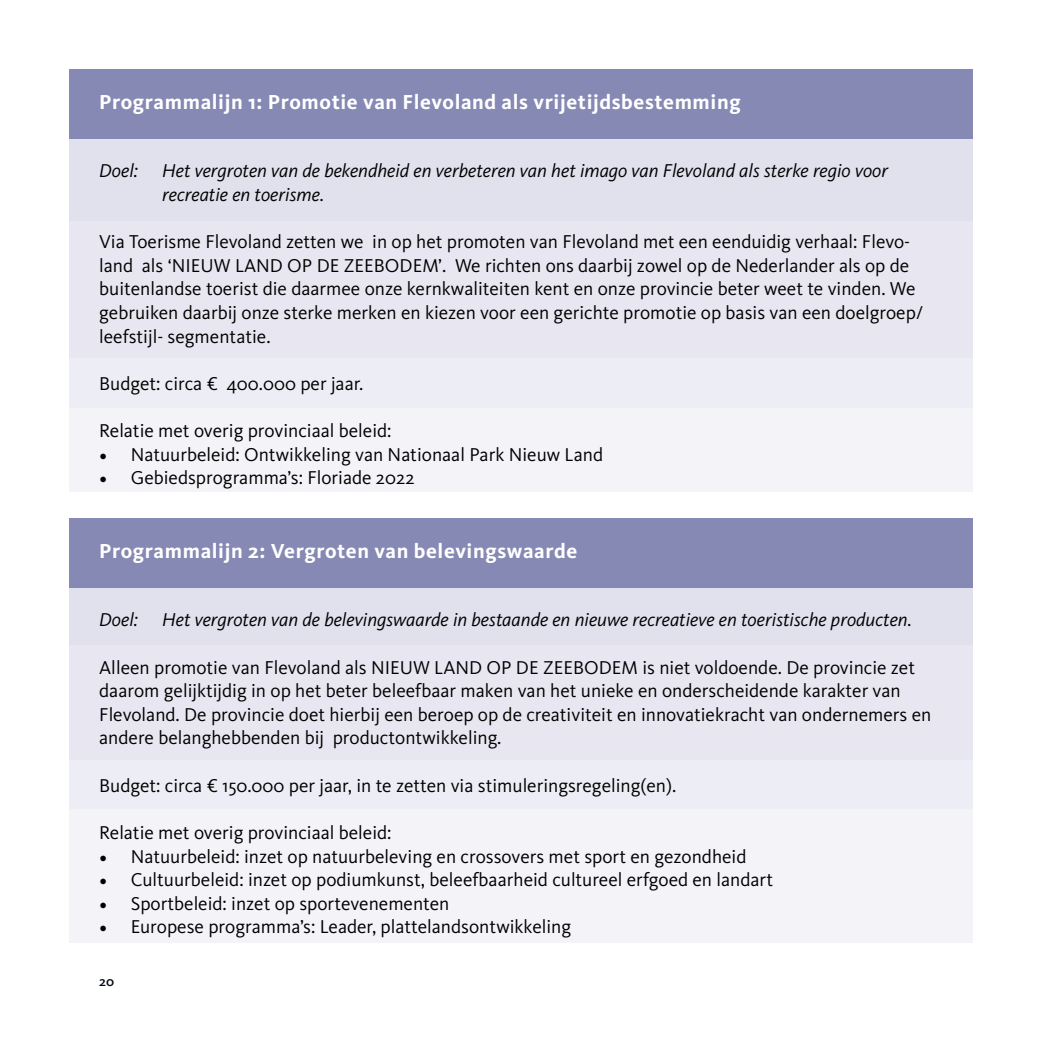
<style>
.page{position:relative;width:1042px;height:1042px;background:#fff}
.page>*{position:absolute;margin:0;border:0;box-sizing:border-box;transform-origin:0 0}
.t1{font:700 21px "Kievit OT";letter-spacing:.03em;color:#fff}
.t2{font:19.25px/23.6px "Kievit OT";color:#000}
.t3{font:italic 19.25px/23.6px "Kievit OT";color:#000}
.t4{font:500 14px "Kievit OT";color:#050b15}
.s1{font-family:"Minion Pro";font-size:21px}
</style>
<div class="page">
<div style="left:69px;top:69px;width:903px;height:70px;background:#8589b3"></div>
<div style="left:69px;top:139px;width:903px;height:82px;background:#e1e0ed"></div>
<div style="left:69px;top:221px;width:903px;height:137px;background:#e7e6f1"></div>
<div style="left:69px;top:358px;width:903px;height:51px;background:#ededf5"></div>
<div style="left:69px;top:408px;width:903px;height:83px;background:#f3f3f8"></div>
<div style="left:69px;top:518px;width:903px;height:70px;background:#8589b3"></div>
<div style="left:69px;top:588px;width:903px;height:57px;background:#e1e0ed"></div>
<div style="left:69px;top:645px;width:903px;height:116px;background:#e7e6f1"></div>
<div style="left:69px;top:760px;width:903px;height:49px;background:#ededf5"></div>
<div style="left:69px;top:809px;width:903px;height:134px;background:#f3f3f8"></div>
<h3 class="t1" style="left:99px;top:89px;width:643px">Programmalijn 1: Promotie van Flevoland als vrijetijdsbestemming</h3>
<p class="t3" style="left:99px;top:159px;width:40px">Doel:</p>
<p class="t3" style="left:162px;top:159px;width:727px">Het vergroten van de bekendheid en verbeteren van het imago van Flevoland als sterke regio voor recreatie en toerisme.</p>
<p class="t2" style="left:99px;top:230px;width:825px">Via Toerisme Flevoland zetten we in op het promoten van Flevoland met een eenduidig verhaal: Flevo&shy;land als ‘NIEUW LAND OP DE ZEEBODEM’. We richten ons daarbij zowel op de Nederlander als op de buitenlandse toerist die daarmee onze kernkwaliteiten kent en onze provincie beter weet te vinden. We gebruiken daarbij onze sterke merken en kiezen voor een gerichte promotie op basis van een doelgroep/ leefstijl- segmentatie.</p>
<p class="t2" style="left:99px;top:371px;width:266px">Budget: circa € 400.000 per jaar.</p>
<p class="t2" style="left:99px;top:419px;width:294px">Relatie met overig provinciaal beleid:</p>
<p class="t2" style="left:99px;top:442px;width:505px"><span class="s1">•</span> Natuurbeleid: Ontwikkeling van Nationaal Park Nieuw Land</p>
<p class="t2" style="left:99px;top:466px;width:317px"><span class="s1">•</span> Gebiedsprogramma’s: Floriade 2022</p>
<h3 class="t1" style="left:99px;top:538px;width:480px">Programmalijn 2: Vergroten van belevingswaarde</h3>
<p class="t3" style="left:99px;top:608px;width:40px">Doel:</p>
<p class="t3" style="left:162px;top:608px;width:751px">Het vergroten van de belevingswaarde in bestaande en nieuwe recreatieve en toeristische producten.</p>
<p class="t2" style="left:99px;top:655px;width:833px">Alleen promotie van Flevoland als NIEUW LAND OP DE ZEEBODEM is niet voldoende. De provincie zet daarom gelijktijdig in op het beter beleefbaar maken van het unieke en onderscheidende karakter van Flevoland. De provincie doet hierbij een beroep op de creativiteit en innovatiekracht van ondernemers en andere belanghebbenden bij productontwikkeling.</p>
<p class="t2" style="left:99px;top:773px;width:578px">Budget: circa € 150.000 per jaar, in te zetten via stimuleringsregeling(en).</p>
<p class="t2" style="left:99px;top:820px;width:294px">Relatie met overig provinciaal beleid:</p>
<p class="t2" style="left:99px;top:844px;width:649px"><span class="s1">•</span> Natuurbeleid: inzet op natuurbeleving en crossovers met sport en gezondheid</p>
<p class="t2" style="left:99px;top:868px;width:675px"><span class="s1">•</span> Cultuurbeleid: inzet op podiumkunst, beleefbaarheid cultureel erfgoed en landart</p>
<p class="t2" style="left:99px;top:891px;width:352px"><span class="s1">•</span> Sportbeleid: inzet op sportevenementen</p>
<p class="t2" style="left:99px;top:915px;width:473px"><span class="s1">•</span> Europese programma’s: Leader, plattelandsontwikkeling</p>
<p class="t4" style="left:99px;top:973px;width:16px">20</p>
</div>
